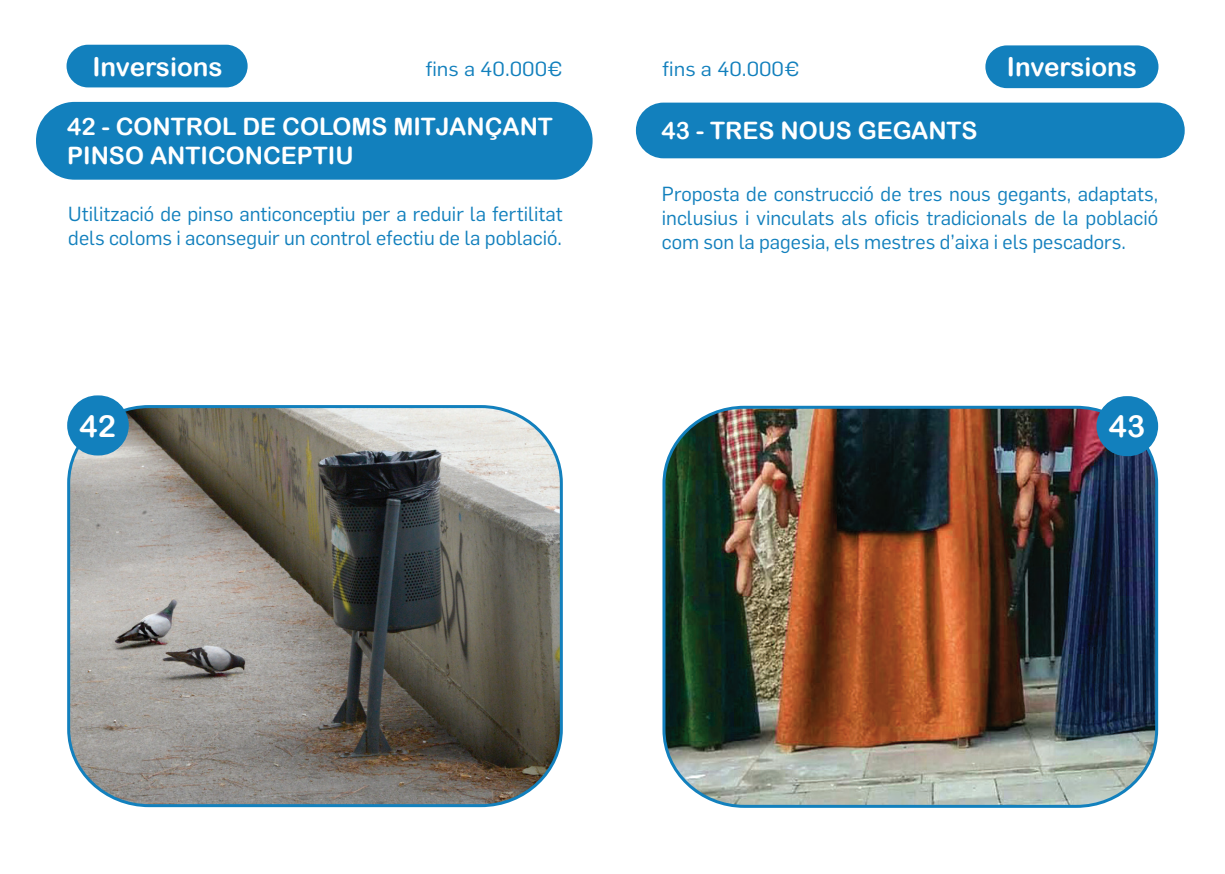
<style>
.page{position:relative;width:1225px;height:874px;background:#fff}
.page>*{position:absolute;margin:0;border:0;box-sizing:border-box;transform-origin:0 0}
.t1{font:30.6px "Arial Rounded MT Bold";color:#fff}
.t2{font:26px "Arial Rounded MT Bold";color:#fff}
.t3{font:24px/28.8px "Arial Rounded MT Bold";color:#fff}
.t4{font:20px/24px "Flama";color:#1280bd}
.t5{font:20px "Flama";color:#1280bd;scale:1.07 1}
</style>
<div class="page">
<img style="left:69px;top:409px;width:492px;height:396px">
<div style="left:67px;top:405px;width:496px;height:401px;border:3px solid #1280bd;border-radius:78px"></div>
<div style="left:36px;top:102px;width:556px;height:77px;background:#1280bd;border-radius:39px"></div>
<div style="left:67px;top:45px;width:181px;height:42px;background:#1280bd;border-radius:21px"></div>
<img style="left:664px;top:408px;width:492px;height:398px">
<div style="left:662px;top:405px;width:496px;height:402px;border:3px solid #1280bd;border-radius:78px"></div>
<div style="left:636px;top:103px;width:548px;height:55px;background:#1280bd;border-radius:28px"></div>
<div style="left:985px;top:45px;width:173px;height:43px;background:#1280bd;border-radius:21px"></div>
<div style="left:67px;top:395px;width:62px;height:60px;background:#1280bd;border-radius:30px"></div>
<div style="left:1096px;top:396px;width:62px;height:60px;background:#1280bd;border-radius:30px"></div>
<h2 class="t2" style="left:92px;top:51px;width:132px">Inversions</h2>
<p class="t5" style="left:425px;top:55px;width:130px">fins a 40.000€</p>
<p class="t3" style="left:67px;top:112px;width:487px">42 - CONTROL DE COLOMS MITJANÇANT<br>PINSO ANTICONCEPTIU</p>
<p class="t4" style="left:68px;top:201px;width:496px">Utilització de pinso anticonceptiu per a reduir la fertilitat dels coloms i aconseguir un control efectiu de la població.</p>
<p class="t5" style="left:662px;top:55px;width:130px">fins a 40.000€</p>
<h2 class="t2" style="left:1007px;top:52px;width:132px">Inversions</h2>
<p class="t3" style="left:661px;top:116px;width:317px">43 - TRES NOUS GEGANTS</p>
<p class="t4" style="left:662px;top:180px;width:498px;text-align:justify">Proposta de construcció de tres nous gegants, adaptats, inclusius i vinculats als oficis tradicionals de la població com son la pagesia, els mestres d’aixa i els pescadors.</p>
<h1 class="t1" style="left:80px;top:407px;width:38px">42</h1>
<h1 class="t1" style="left:1109px;top:408px;width:38px">43</h1>
</div>
